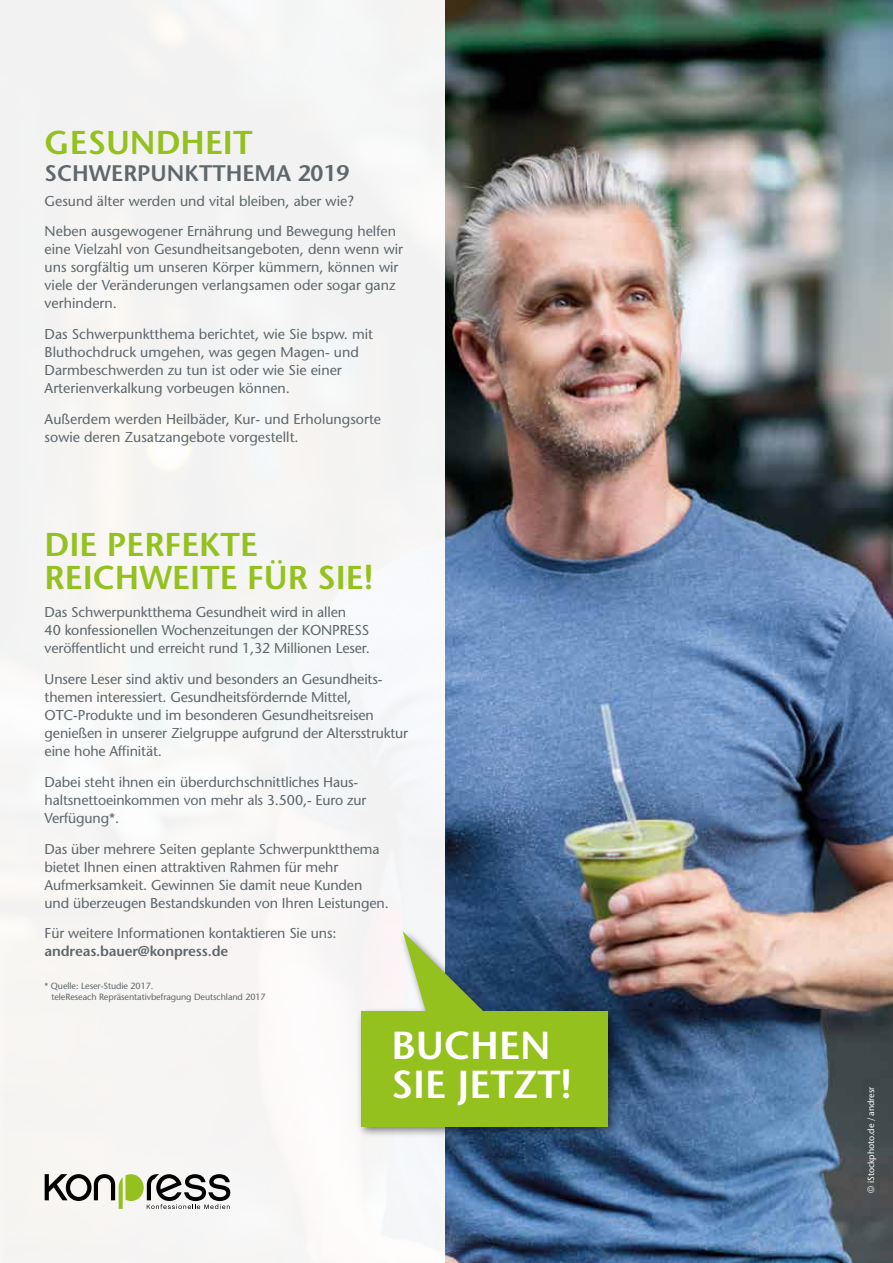
<style>
.page{position:relative;width:893px;height:1263px;background:#fff}
.page>*{position:absolute;margin:0;border:0;box-sizing:border-box;transform-origin:0 0}
.t1{font:600 39px/39px "Stone Sans";color:#fff}
.t2{font:600 33px/33px "Stone Sans";color:#95c11f}
.t3{font:600 22.5px "Stone Sans";color:#5e676c}
.t4{font:14.25px/18px "Stone Sans";letter-spacing:-.01em;color:#5e676c}
.t5{font:600 14.25px "Stone Sans";letter-spacing:-.01em;color:#5e676c}
.t6{font:9px/10.5px "Stone Sans";letter-spacing:-.01em;color:#5e676c}
.t7{font:9px "Stone Sans";letter-spacing:-.01em;color:#fff}
.s1{font-family:"Helvetica";font-weight:300}
</style>
<div class="page">
<img style="left:444px;top:0;width:449px;height:1263px">
<div style="left:0;top:0;width:444px;height:1263px;background:#f6f5f4"></div>
<svg style="left:45px;top:1174px;width:185px;height:35px"></svg>
<div style="left:356px;top:928px;width:263px;height:210px;background:#000;opacity:.5"></div>
<div style="left:362px;top:1012px;width:246px;height:115px;background:#95c11f"></div>
<svg style="left:403px;top:931px;width:103px;height:81px"></svg>
<h2 class="t2" style="left:45px;top:125px;width:22px">gesundheit</h2>
<h3 class="t3" style="left:45px;top:159px;width:306px">SCHWERPUNKTTHEMA 2019</h3>
<p class="t4" style="left:45px;top:185px;width:353px;line-height:30.8px">Gesund älter werden und vital bleiben, aber wie?<br>Neben ausgewogener Ernährung und Bewegung helfen</p>
<p class="t4" style="left:45px;top:240px;width:360px">eine Vielzahl von Gesundheitsangeboten, denn wenn wir uns sorgfältig um unseren Körper kümmern, können wir viele der Veränderungen verlangsamen oder sogar ganz verhindern.</p>
<p class="t4" style="left:45px;top:325px;width:330px">Das Schwerpunktthema berichtet, wie Sie bspw. mit Bluthochdruck umgehen, was gegen Magen- und Darmbeschwerden zu tun ist oder wie Sie einer Arterienverkalkung vorbeugen können.</p>
<p class="t4" style="left:45px;top:410px;width:338px">Außerdem werden Heilbäder, Kur- und Erholungsorte sowie deren Zusatzangebote vorgestellt.</p>
<h2 class="t2" style="left:45px;top:527px;width:330px">DIE PERFEKTE<br>REICHWEITE FÜR SIE!</h2>
<p class="t4" style="left:45px;top:603px;width:327px">Das Schwerpunktthema Gesundheit wird in allen<br>40 konfessionellen Wochenzeitungen der KONPRESS veröffentlicht und erreicht rund 1,32 Millionen Leser.</p>
<p class="t4" style="left:45px;top:670px;width:365px">Unsere Leser sind aktiv und besonders an Gesundheits&shy;themen interessiert. Gesundheitsfördernde Mittel, OTC-Produkte und im besonderen Gesundheitsreisen genießen in unserer Zielgruppe aufgrund der Altersstruktur eine hohe Affinität.</p>
<p class="t4" style="left:45px;top:773px;width:323px">Dabei steht ihnen ein überdurchschnittliches Haus&shy;haltsnettoeinkommen von mehr als 3.500,- Euro zur<br>Verfügung*.</p>
<p class="t4" style="left:45px;top:839px;width:346px">Das über mehrere Seiten geplante Schwerpunktthema bietet Ihnen einen attraktiven Rahmen für mehr Aufmerksamkeit. Gewinnen Sie damit neue Kunden und überzeugen Bestandskunden von Ihren Leistungen.</p>
<p class="t4" style="left:45px;top:924px;width:293px">Für weitere Informationen kontaktieren Sie uns:</p>
<p class="t5" style="left:45px;top:942px;width:185px">andreas.bauer@konpress.de</p>
<p class="t6" style="left:51px;top:981px;width:216px;text-indent:-7px">* Quelle: Leser-Studie 2017.<br>teleReseach Repräsentativbefragung Deutschland 2017</p>
<h1 class="t1" style="left:391px;top:1025px;width:182px">BUCHEN<br>SIE JETZT!</h1>
<p class="t7" style="left:865px;top:1192px;width:107px;rotate:-90deg"><span class="s1">©</span> iStockphoto.de / andresr</p>
</div>
